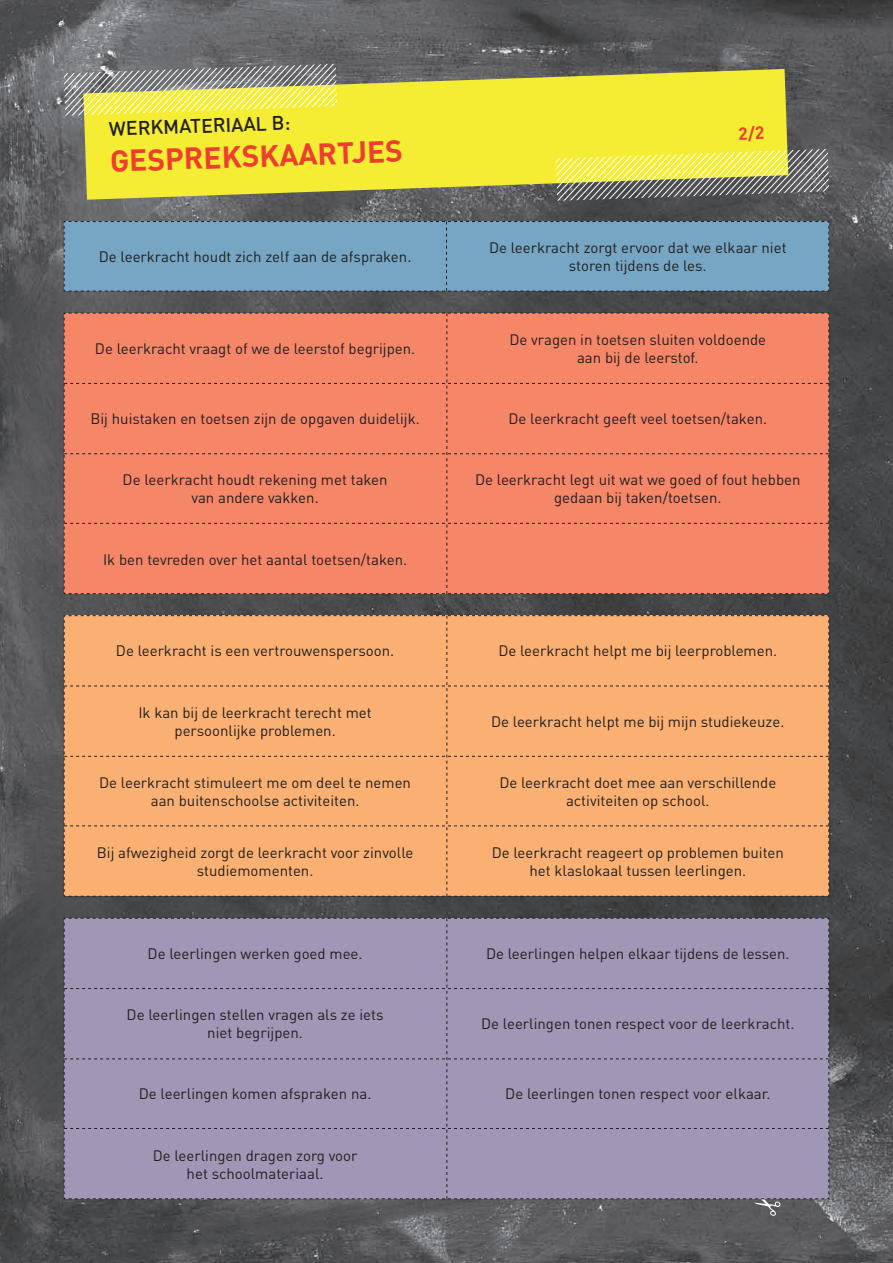
<style>
.page{position:relative;width:893px;height:1263px;background:#fff}
.page>*{position:absolute;margin:0;border:0;box-sizing:border-box;transform-origin:0 0}
.t1{font:700 30px "DIN";color:#ee3e30}
.t2{font:500 19.5px "DIN";color:#231f20}
.t3{font:15px/18px "DIN";color:#231f20;text-align:center}
</style>
<div class="page">
<img style="left:0;top:0;width:893px;height:1263px">
<svg style="left:83px;top:69px;width:705px;height:131px;background:#e3dd38"></svg>
<svg style="left:64px;top:64px;width:273px;height:52px;background:#bdbb73"></svg>
<svg style="left:556px;top:149px;width:273px;height:52px;background:#b2af64"></svg>
<div style="left:64px;top:221px;width:765px;height:71px;background:#76a6c3"></div>
<div style="left:64px;top:313px;width:765px;height:281px;background:#f58668"></div>
<div style="left:64px;top:615px;width:765px;height:282px;background:#fab073"></div>
<svg style="left:64px;top:918px;width:765px;height:298px;background:#9a92af"></svg>
<svg style="left:739px;top:126px;width:25px;height:15px"></svg>
<h2 class="t2" style="left:109px;top:116px;width:183px;rotate:-2deg">Werkmateriaal B:</h2>
<h1 class="t1" style="left:109px;top:141px;width:294px;rotate:-2deg">gesprekskaartjes</h1>
<p class="t3" style="left:99px;top:248px;width:314px">De leerkracht houdt zich zelf aan de afspraken.</p>
<p class="t3" style="left:489px;top:239px;width:299px">De leerkracht zorgt ervoor dat we elkaar niet storen tijdens de les.</p>
<p class="t3" style="left:95px;top:339px;width:322px">De leerkracht vraagt of we de leerstof begrijpen.</p>
<p class="t3" style="left:90px;top:410px;width:331px">Bij huistaken en toetsen zijn de opgaven duidelijk.</p>
<p class="t3" style="left:123px;top:471px;width:267px">De leerkracht houdt rekening met taken van andere vakken.</p>
<p class="t3" style="left:103px;top:550px;width:306px">Ik ben tevreden over het aantal toetsen/taken.</p>
<p class="t3" style="left:116px;top:642px;width:280px">De leerkracht is een vertrouwenspersoon.</p>
<p class="t3" style="left:138px;top:703px;width:235px">Ik kan bij de leerkracht terecht met persoonlijke problemen.</p>
<p class="t3" style="left:99px;top:774px;width:313px">De leerkracht stimuleert me om deel te nemen aan buitenschoolse activiteiten.</p>
<p class="t3" style="left:97px;top:844px;width:318px">Bij afwezigheid zorgt de leerkracht voor zinvolle studiemomenten.</p>
<p class="t3" style="left:148px;top:944px;width:217px">De leerlingen werken goed mee.</p>
<p class="t3" style="left:127px;top:1006px;width:259px">De leerlingen stellen vragen als ze iets niet begrijpen.</p>
<p class="t3" style="left:139px;top:1085px;width:234px">De leerlingen komen afspraken na.</p>
<p class="t3" style="left:153px;top:1146px;width:206px">De leerlingen dragen zorg voor het schoolmateriaal.</p>
<p class="t3" style="left:509px;top:330px;width:258px">De vragen in toetsen sluiten voldoende aan bij de leerstof.</p>
<p class="t3" style="left:509px;top:410px;width:260px">De leerkracht geeft veel toetsen/taken.</p>
<p class="t3" style="left:475px;top:471px;width:327px">De leerkracht legt uit wat we goed of fout hebben gedaan bij taken/toetsen.</p>
<p class="t3" style="left:498px;top:642px;width:280px">De leerkracht helpt me bij leerproblemen.</p>
<p class="t3" style="left:491px;top:712px;width:295px">De leerkracht helpt me bij mijn studiekeuze.</p>
<p class="t3" style="left:499px;top:774px;width:278px">De leerkracht doet mee aan verschillende activiteiten op school.</p>
<p class="t3" style="left:492px;top:844px;width:294px">De leerkracht reageert op problemen buiten het klaslokaal tussen leerlingen.</p>
<p class="t3" style="left:486px;top:944px;width:305px">De leerlingen helpen elkaar tijdens de lessen.</p>
<p class="t3" style="left:481px;top:1015px;width:315px">De leerlingen tonen respect voor de leerkracht.</p>
<p class="t3" style="left:505px;top:1085px;width:267px">De leerlingen tonen respect voor elkaar.</p>
</div>
